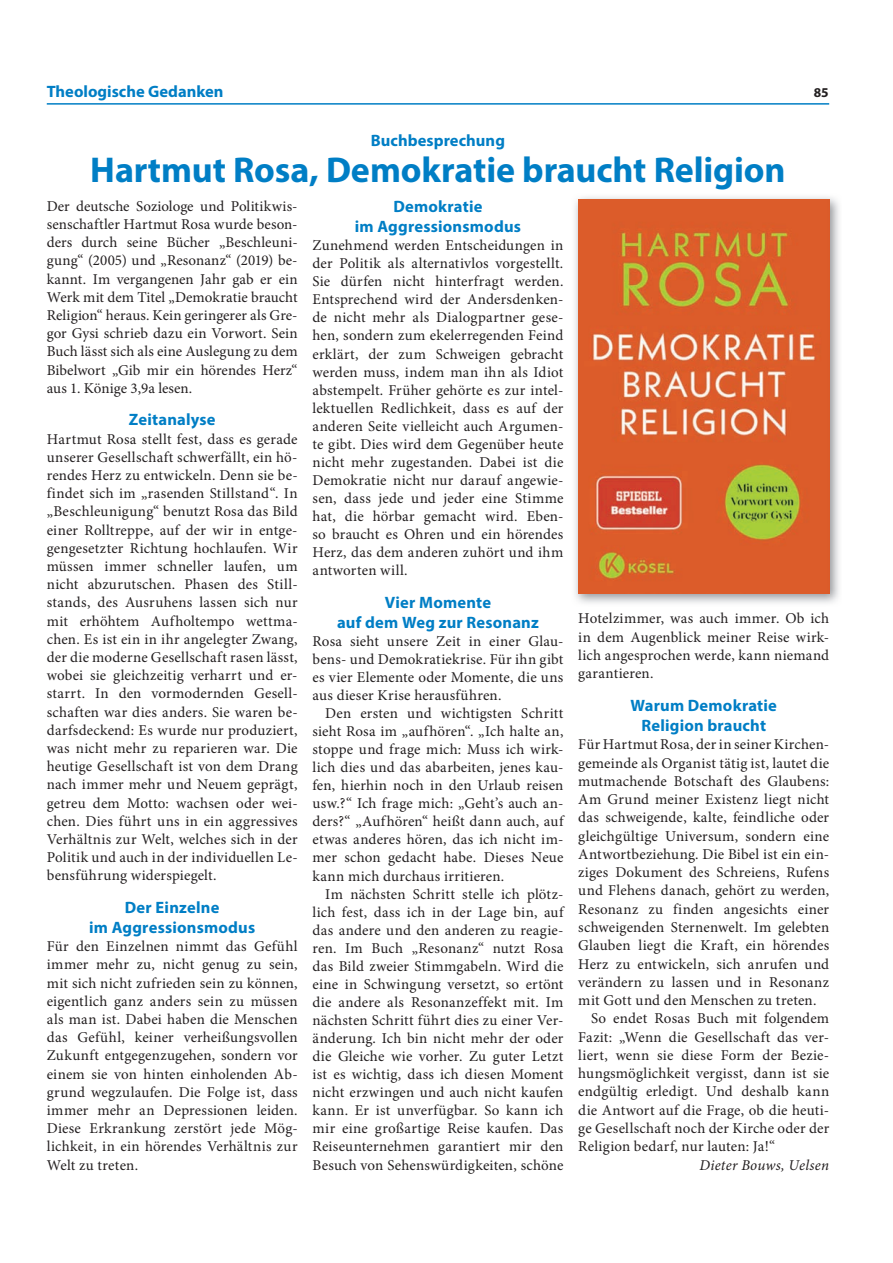
<style>
.page{position:relative;width:893px;height:1263px;background:#fff}
.page>*{position:absolute;margin:0;border:0;box-sizing:border-box;transform-origin:0 0}
.t1{font:700 36px "Myriad Pro";letter-spacing:-.005em;color:#007ec5}
.t2{font:700 16.5px/19.8px "Myriad Pro";letter-spacing:.01em;color:#007ec5;text-align:center}
.t3{font:15px/18.1px "Minion Pro";letter-spacing:.01em;color:#231f20;text-align:justify}
.t4{font:italic 15px "Minion Pro";letter-spacing:.015em;color:#231f20}
.t5{font:700 13.5px "Myriad Pro";color:#231f20}
</style>
<div class="page">
<hr style="left:47px;top:103px;width:782px;height:2px;background:#007ec5">
<img style="left:575px;top:197px;width:264px;height:406px">
<img style="left:578px;top:200px;width:251px;height:393px">
<p class="t2" style="left:47px;top:81px;width:178px">Theologische Gedanken</p>
<p class="t5" style="left:814px;top:83px;width:16px">85</p>
<p class="t2" style="left:371px;top:130px;width:136px">Buchbesprechung</p>
<h1 class="t1" style="left:90px;top:147px;width:697px">Hartmut Rosa, Demokratie braucht Religion</h1>
<p class="t3" style="left:47px;top:197px;width:252px">Der deutsche Soziologe und Politikwis&shy;senschaftler Hartmut Rosa wurde beson&shy;ders durch seine Bücher „Beschleuni&shy;gung“ (2005) und „Resonanz“ (2019) be&shy;kannt. Im vergangenen Jahr gab er ein Werk mit dem Titel „Demokratie braucht Religion“ heraus. Kein geringerer als Gre&shy;gor Gysi schrieb dazu ein Vorwort. Sein Buch lässt sich als eine Auslegung zu dem Bibelwort „Gib mir ein hörendes Herz“ aus 1. Könige 3,9a lesen.</p>
<p class="t2" style="left:129px;top:409px;width:88px">Zeitanalyse</p>
<p class="t3" style="left:47px;top:430px;width:252px">Hartmut Rosa stellt fest, dass es gerade unserer Gesellschaft schwerfällt, ein hö&shy;rendes Herz zu entwickeln. Denn sie be&shy;findet sich im „rasenden Stillstand“. In „Beschleunigung“ benutzt Rosa das Bild einer Rolltreppe, auf der wir in entge&shy;gengesetzter Richtung hochlaufen. Wir müssen immer schneller laufen, um nicht abzurutschen. Phasen des Still&shy;stands, des Ausruhens lassen sich nur mit erhöhtem Aufholtempo wettma&shy;chen. Es ist ein in ihr angelegter Zwang, der die moderne Gesellschaft rasen lässt, wobei sie gleichzeitig verharrt und er&shy;starrt. In den vormodernden Gesell&shy;schaften war dies anders. Sie waren be&shy;darfsdeckend: Es wurde nur produziert, was nicht mehr zu reparieren war. Die heutige Gesellschaft ist von dem Drang nach immer mehr und Neuem geprägt, getreu dem Motto: wachsen oder wei&shy;chen. Dies führt uns in ein aggressives Verhältnis zur Welt, welches sich in der Politik und auch in der individuellen Le&shy;bensführung widerspiegelt.</p>
<p class="t2" style="left:89px;top:897px;width:168px">Der Einzelne<br>im Aggressionsmodus</p>
<p class="t3" style="left:47px;top:937px;width:252px">Für den Einzelnen nimmt das Gefühl immer mehr zu, nicht genug zu sein, mit sich nicht zufrieden sein zu können, eigentlich ganz anders sein zu müssen als man ist. Dabei haben die Menschen das Gefühl, keiner verheißungsvollen Zukunft entgegenzugehen, sondern vor einem sie von hinten einholenden Ab&shy;grund wegzulaufen. Die Folge ist, dass immer mehr an Depressionen leiden.<br>Diese Erkrankung zerstört jede Mög&shy;lichkeit, in ein hörendes Verhältnis zur Welt zu treten.</p>
<p class="t2" style="left:355px;top:196px;width:168px">Demokratie<br>im Aggressionsmodus</p>
<p class="t3" style="left:313px;top:236px;width:252px">Zunehmend werden Entscheidungen in der Politik als alternativlos vorgestellt.<br>Sie dürfen nicht hinterfragt werden.<br>Entsprechend wird der Andersdenken&shy;de nicht mehr als Dialogpartner gese&shy;hen, sondern zum ekelerregenden Feind erklärt, der zum Schweigen gebracht werden muss, indem man ihn als Idiot abstempelt. Früher gehörte es zur intel&shy;lektuellen Redlichkeit, dass es auf der anderen Seite vielleicht auch Argumen&shy;te gibt. Dies wird dem Gegenüber heute nicht mehr zugestanden. Dabei ist die Demokratie nicht nur darauf angewie&shy;sen, dass jede und jeder eine Stimme hat, die hörbar gemacht wird. Eben&shy;so braucht es Ohren und ein hörendes Herz, das dem anderen zuhört und ihm antworten will.</p>
<p class="t2" style="left:337px;top:592px;width:203px">Vier Momente<br>auf dem Weg zur Resonanz</p>
<p class="t3" style="left:313px;top:632px;width:252px">Rosa sieht unsere Zeit in einer Glau&shy;bens- und Demokratiekrise. Für ihn gibt es vier Elemente oder Momente, die uns aus dieser Krise herausführen.</p>
<p class="t3" style="left:313px;top:704px;width:252px;text-indent:13px">Den ersten und wichtigsten Schritt sieht Rosa im „aufhören“. „Ich halte an, stoppe und frage mich: Muss ich wirk&shy;lich dies und das abarbeiten, jenes kau&shy;fen, hierhin noch in den Urlaub reisen usw.?“ Ich frage mich: „Geht’s auch an&shy;ders?“ „Aufhören“ heißt dann auch, auf etwas anderes hören, das ich nicht im&shy;mer schon gedacht habe. Dieses Neue kann mich durchaus irritieren.</p>
<p class="t3" style="left:313px;top:885px;width:252px;text-indent:13px">Im nächsten Schritt stelle ich plötz&shy;lich fest, dass ich in der Lage bin, auf das andere und den anderen zu reagie&shy;ren. Im Buch „Resonanz“ nutzt Rosa das Bild zweier Stimmgabeln. Wird die eine in Schwingung versetzt, so ertönt die andere als Resonanzeffekt mit. Im nächsten Schritt führt dies zu einer Ver&shy;änderung. Ich bin nicht mehr der oder die Gleiche wie vorher. Zu guter Letzt ist es wichtig, dass ich diesen Moment nicht erzwingen und auch nicht kaufen kann. Er ist unverfügbar. So kann ich mir eine großartige Reise kaufen. Das Reiseunternehmen garantiert mir den Besuch von Sehenswürdigkeiten, schöne</p>
<p class="t3" style="left:578px;top:609px;width:252px">Hotelzimmer, was auch immer. Ob ich in dem Augenblick meiner Reise wirk&shy;lich angesprochen werde, kann niemand garantieren.</p>
<p class="t2" style="left:630px;top:695px;width:148px">Warum Demokratie<br>Religion braucht</p>
<p class="t3" style="left:578px;top:735px;width:252px">Für Hartmut Rosa, der in seiner Kirchen-</p>
<p class="t3" style="left:578px;top:754px;width:252px">gemeinde als Organist tätig ist, lautet die</p>
<p class="t3" style="left:578px;top:772px;width:252px">mutmachende Botschaft des Glaubens:</p>
<p class="t3" style="left:578px;top:790px;width:252px">Am Grund meiner Existenz liegt nicht</p>
<p class="t3" style="left:578px;top:808px;width:252px">das schweigende, kalte, feindliche oder</p>
<p class="t3" style="left:578px;top:827px;width:252px">gleichgültige Universum, sondern eine</p>
<p class="t3" style="left:578px;top:845px;width:252px">Antwortbeziehung. Die Bibel ist ein ein-</p>
<p class="t3" style="left:578px;top:863px;width:252px">ziges Dokument des Schreiens, Rufens</p>
<p class="t3" style="left:578px;top:882px;width:252px">und Flehens danach, gehört zu werden,</p>
<p class="t3" style="left:578px;top:900px;width:252px">Resonanz zu finden angesichts einer</p>
<p class="t3" style="left:578px;top:918px;width:252px">schweigenden Sternenwelt. Im gelebten</p>
<p class="t3" style="left:578px;top:936px;width:252px">Glauben liegt die Kraft, ein hörendes</p>
<p class="t3" style="left:578px;top:955px;width:252px">Herz zu entwickeln, sich anrufen und</p>
<p class="t3" style="left:578px;top:973px;width:252px">verändern zu lassen und in Resonanz</p>
<p class="t3" style="left:578px;top:991px;width:240px">mit Gott und den Menschen zu treten.</p>
<p class="t3" style="left:591px;top:1009px;width:240px">So endet Rosas Buch mit folgendem</p>
<p class="t3" style="left:578px;top:1028px;width:252px">Fazit: „Wenn die Gesellschaft das ver-</p>
<p class="t3" style="left:578px;top:1046px;width:252px">liert, wenn sie diese Form der Bezie-</p>
<p class="t3" style="left:578px;top:1064px;width:252px">hungsmöglichkeit vergisst, dann ist sie</p>
<p class="t3" style="left:578px;top:1082px;width:252px">endgültig erledigt. Und deshalb kann</p>
<p class="t3" style="left:578px;top:1101px;width:252px">die Antwort auf die Frage, ob die heuti-</p>
<p class="t3" style="left:578px;top:1119px;width:252px">ge Gesellschaft noch der Kirche oder der</p>
<p class="t3" style="left:578px;top:1137px;width:198px">Religion bedarf, nur lauten: Ja!“</p>
<p class="t4" style="left:699px;top:1154px;width:131px">Dieter Bouws, Uelsen</p>
</div>
